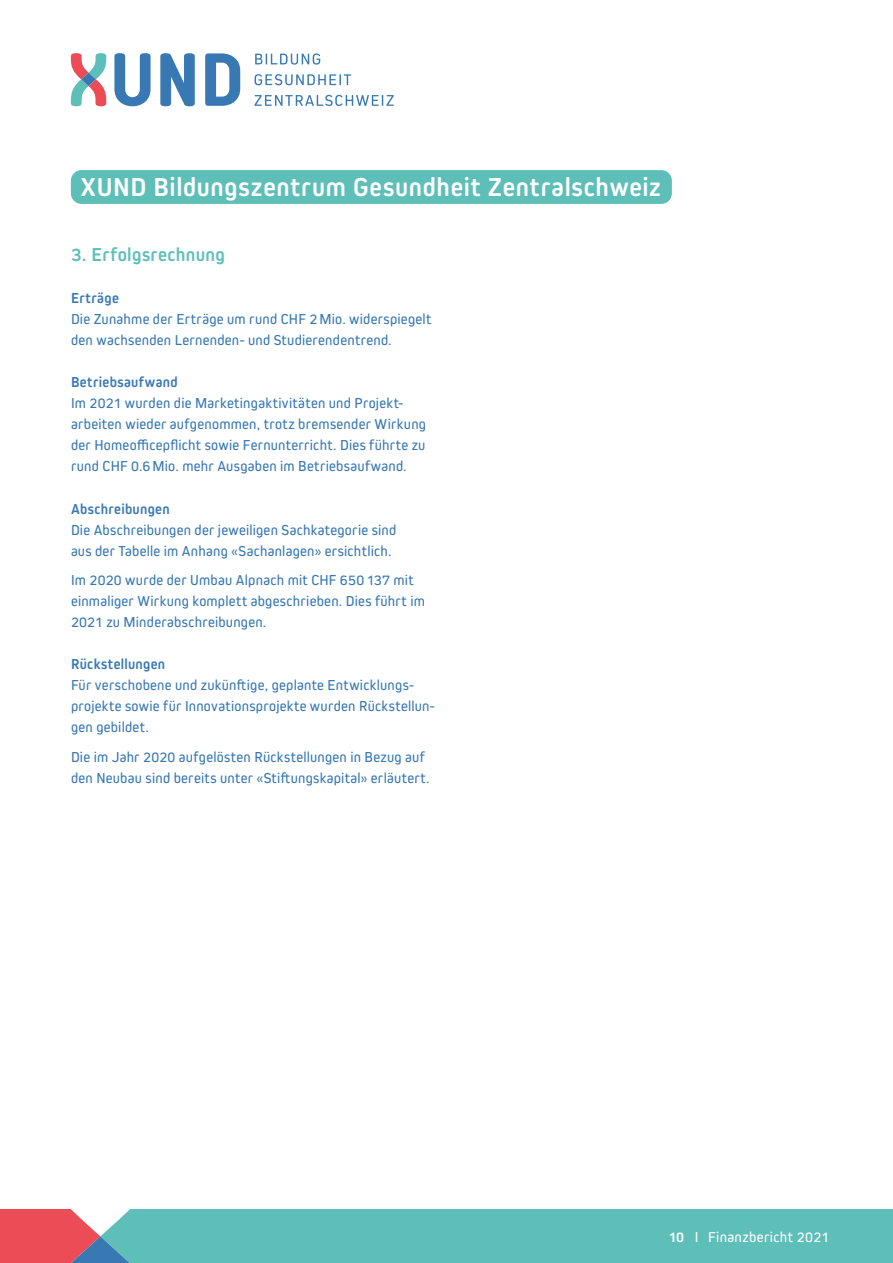
<style>
.page{position:relative;width:893px;height:1263px;background:#fff}
.page>*{position:absolute;margin:0;border:0;box-sizing:border-box;transform-origin:0 0}
.t1{font:700 27px "Kiro";letter-spacing:.025em;color:#fff}
.t2{font:700 19.5px "Kiro";letter-spacing:.02em;color:#5ebfb9}
.t3{font:15px/21px "Kiro";letter-spacing:.015em;color:#3878b3}
.t4{font:700 15px "Kiro";letter-spacing:.025em;color:#3878b3}
.t5{font:15px "Kiro";letter-spacing:.025em;color:#fff}
.s1{font-weight:700}
</style>
<div class="page">
<div style="left:578px;top:1210px;width:315px;height:53px;background:#5ebfb9"></div>
<svg style="left:0;top:1210px;width:578px;height:53px;background:#76adab"></svg>
<svg style="left:114px;top:53px;width:37px;height:53px"></svg>
<svg style="left:205px;top:53px;width:35px;height:53px"></svg>
<svg style="left:160px;top:53px;width:35px;height:53px"></svg>
<svg style="left:71px;top:53px;width:35px;height:53px"></svg>
<svg style="left:255px;top:53px;width:65px;height:12px"></svg>
<svg style="left:255px;top:74px;width:96px;height:11px"></svg>
<svg style="left:255px;top:95px;width:139px;height:11px"></svg>
<div style="left:71px;top:170px;width:601px;height:34px;background:#5ebfb9;border-radius:11px"></div>
<h1 class="t1" style="left:80px;top:171px;width:582px">XUND Bildungszentrum Gesundheit Zentralschweiz</h1>
<h2 class="t2" style="left:71px;top:244px;width:155px">3. Erfolgsrechnung</h2>
<p class="t4" style="left:71px;top:290px;width:49px">Erträge</p>
<p class="t3" style="left:71px;top:309px;width:362px">Die Zunahme der Erträge um rund CHF 2 Mio. widerspiegelt den wachsenden Lernenden- und Studierendentrend.</p>
<p class="t4" style="left:71px;top:374px;width:108px">Betriebsaufwand</p>
<p class="t3" style="left:71px;top:393px;width:357px">Im 2021 wurden die Marketingaktivitäten und Projekt&shy;arbeiten wieder aufgenommen, trotz bremsender Wirkung der Homeofficepflicht sowie Fernunterricht. Dies führte zu rund CHF 0.6 Mio. mehr Ausgaben im Betriebsaufwand.</p>
<p class="t4" style="left:71px;top:500px;width:100px">Abschreibungen</p>
<p class="t3" style="left:71px;top:519px;width:327px">Die Abschreibungen der jeweiligen Sachkategorie sind aus der Tabelle im Anhang «Sachanlagen» ersichtlich.</p>
<p class="t3" style="left:71px;top:569px;width:355px">Im 2020 wurde der Umbau Alpnach mit CHF 650 137 mit einmaliger Wirkung komplett abgeschrieben. Dies führt im<br>2021 zu Minderabschreibungen.</p>
<p class="t4" style="left:71px;top:655px;width:96px">Rückstellungen</p>
<p class="t3" style="left:71px;top:674px;width:365px">Für verschobene und zukünftige, geplante Entwicklungs&shy;projekte sowie für Innovationsprojekte wurden Rückstellun&shy;gen gebildet.</p>
<p class="t3" style="left:71px;top:746px;width:360px">Die im Jahr 2020 aufgelösten Rückstellungen in Bezug auf den Neubau sind bereits unter «Stiftungskapital» erläutert.</p>
<p class="t5" style="left:668px;top:1228px;width:162px"><span class="s1">10</span> I Finanzbericht 2021</p>
</div>
